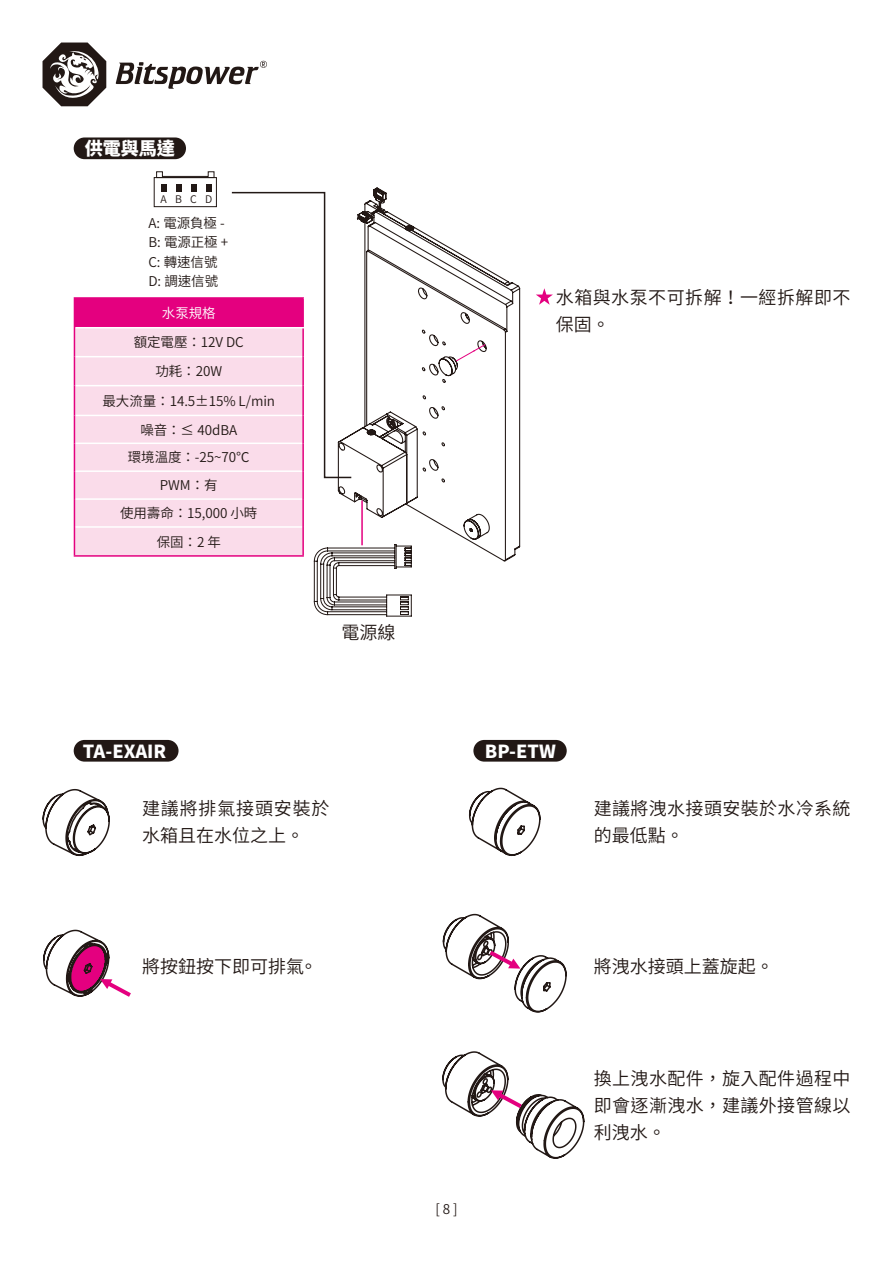
<style>
.page{position:relative;width:893px;height:1263px;background:#fff}
.page>*{position:absolute;margin:0;border:0;box-sizing:border-box;transform-origin:0 0}
.t1{font:600 18px/27px "Noto Sans CJ Ktc";letter-spacing:.02em;color:#221815}
.t2{font:600 18px "Noto Sans CJ Ktc";color:#221815}
.t3{font:900 18px "Noto Sans CJ Ktc";color:#fff}
.t4{font:600 18px/27px "Noto Sans CJ Ktc";letter-spacing:.045em;color:#221815}
.t5{font:600 13.5px/28.5px "Noto Sans CJ Ktc";letter-spacing:-.005em;color:#221815;text-align:center}
.t6{font:600 13.5px "Noto Sans CJ Ktc";color:#fff}
.t7{font:600 10.5px "Noto Sans CJ Ktc";color:#221815}
</style>
<div class="page">
<svg style="left:43px;top:43px;width:63px;height:63px"></svg>
<svg style="left:116px;top:61px;width:151px;height:28px"></svg>
<div style="left:74px;top:298px;width:229px;height:30px;background:#e4007f"></div>
<div style="left:75px;top:328px;width:227px;height:227px;background:#fadcea"></div>
<hr style="left:75px;top:356px;width:227px;height:1px;background:#fff">
<hr style="left:75px;top:385px;width:227px;height:1px;background:#fff">
<hr style="left:75px;top:415px;width:227px;height:1px;background:#fff">
<hr style="left:75px;top:443px;width:227px;height:1px;background:#fff">
<hr style="left:75px;top:470px;width:227px;height:2px;background:#fff">
<hr style="left:75px;top:498px;width:227px;height:2px;background:#fff">
<hr style="left:75px;top:526px;width:227px;height:2px;background:#fff">
<hr style="left:75px;top:327px;width:229px;height:1px;background:#fff">
<hr style="left:74px;top:297px;width:230px;height:2px;background:#e4007f">
<hr style="left:302px;top:471px;width:2px;height:28px;background:#e4007f">
<hr style="left:302px;top:499px;width:2px;height:28px;background:#e4007f">
<svg style="left:74px;top:328px;width:1px;height:227px"></svg>
<hr style="left:302px;top:527px;width:2px;height:28px;background:#e4007f">
<hr style="left:74px;top:555px;width:230px;height:2px;background:#e4007f">
<div style="left:74px;top:137px;width:112px;height:22px;background:#221815;border-radius:11px"></div>
<svg style="left:536px;top:288px;width:17px;height:17px"></svg>
<svg style="left:230px;top:191px;width:107px;height:288px"></svg>
<svg style="left:337px;top:187px;width:184px;height:375px"></svg>
<svg style="left:455px;top:341px;width:32px;height:21px"></svg>
<div style="left:154px;top:177px;width:63px;height:30px;border:1px solid #221815"></div>
<svg style="left:156px;top:171px;width:59px;height:7px"></svg>
<div style="left:161px;top:184px;width:6px;height:8px;background:#221815"></div>
<div style="left:176px;top:184px;width:6px;height:8px;background:#221815"></div>
<div style="left:191px;top:184px;width:6px;height:8px;background:#221815"></div>
<div style="left:206px;top:184px;width:6px;height:8px;background:#221815"></div>
<svg style="left:314px;top:544px;width:98px;height:73px"></svg>
<hr style="left:361px;top:500px;width:2px;height:45px;background:#e4007f">
<div style="left:473px;top:740px;width:94px;height:22px;background:#221815;border-radius:11px"></div>
<div style="left:74px;top:740px;width:105px;height:22px;background:#221815;border-radius:11px"></div>
<svg style="left:42px;top:788px;width:68px;height:69px"></svg>
<svg style="left:43px;top:929px;width:88px;height:68px"></svg>
<svg style="left:469px;top:787px;width:72px;height:69px"></svg>
<svg style="left:442px;top:913px;width:125px;height:100px"></svg>
<svg style="left:442px;top:1051px;width:143px;height:108px"></svg>
<h1 class="t3" style="left:85px;top:138px;width:92px">供電與馬達</h1>
<p class="t7" style="left:161px;top:193px;width:8px">A</p>
<p class="t5" style="left:148px;top:213px;width:81px;line-height:19.5px;text-align:left">A: 電源負極 -<br>B: 電源正極 +<br>C: 轉速信號<br>D: 調速信號</p>
<p class="t7" style="left:175px;top:193px;width:38px">BCD</p>
<p class="t6" style="left:162px;top:305px;width:55px">水泵規格</p>
<p class="t5" style="left:103px;top:328px;width:174px">額定電壓：12V DC<br>功耗：20W<br>最大流量：14.5±15% L/min噪音：≤ 40dBA<br>環境溫度：-25~70℃<br>PWM：有<br>使用壽命：15,000 小時<br>保固：2 年</p>
<h1 class="t1" style="left:342px;top:619px;width:55px">電源線</h1>
<h1 class="t1" style="left:556px;top:284px;width:296px">水箱與水泵不可拆解！一經拆解即不保固。</h1>
<h1 class="t3" style="left:83px;top:741px;width:85px">TA-EXAIR</h1>
<h1 class="t3" style="left:485px;top:741px;width:72px">BP-ETW</h1>
<h1 class="t4" style="left:142px;top:795px;width:189px">建議將排氣接頭安裝於水箱且在水位之上。</h1>
<h1 class="t1" style="left:594px;top:795px;width:258px">建議將洩水接頭安裝於水冷系統的最低點。</h1>
<h1 class="t2" style="left:142px;top:956px;width:177px">將按鈕按下即可排氣。</h1>
<p class="t5" style="left:435px;top:1195px;width:24px">[ 8 ]</p>
<h1 class="t2" style="left:594px;top:956px;width:181px">將洩水接頭上蓋旋起。</h1>
<h1 class="t1" style="left:594px;top:1065px;width:258px;text-align:justify">換上洩水配件，旋入配件過程中即會逐漸洩水，建議外接管線以利洩水。</h1>
</div>
